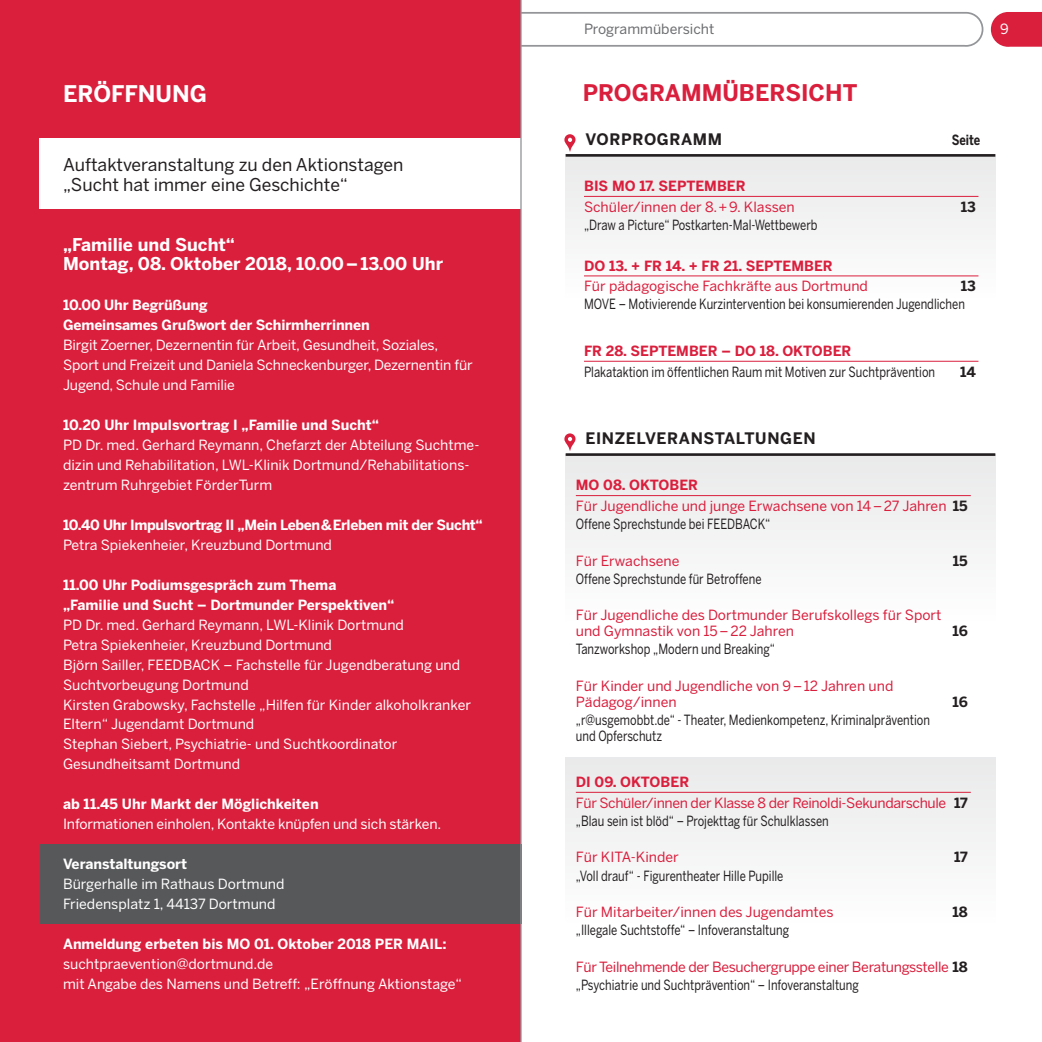
<style>
.page{position:relative;width:1042px;height:1042px;background:#fff}
.page>*{position:absolute;margin:0;border:0;box-sizing:border-box;transform-origin:0 0}
.t1{font:700 22.75px "Benton Sans";color:#da1f3d}
.t2{font:700 22.75px "Benton Sans";color:#fff}
.t3{font:17.5px/19.9px "Benton Sans";color:#231f20}
.t4{font:700 17.5px/19.9px "Benton Sans";color:#fff}
.t5{font:700 15.75px "Benton Sans";letter-spacing:.04em;color:#231f20}
.t6{font:14px/19.9px "Benton Sans";color:#fff}
.t7{font:14px/15.8px "Benton Sans";color:#231f20;scale:.8 1}
.t8{font:14px/15.8px "Benton Sans";color:#da1f3d}
.t9{font:700 14px/19.9px "Benton Sans";color:#fff}
.t10{font:14px/20.7px "Benton Sans";letter-spacing:-.025em;color:#da1f3d}
.t11{font:700 14px "Benton Sans";color:#da1f3d}
.t12{font:700 14px "Benton Sans";letter-spacing:-.025em;color:#fff}
.t13{font:14px "Benton Sans";color:#6c6d70}
.t14{font:700 14px "Benton Sans";color:#231f20}
.t15{font:700 14px "Benton Sans";color:#231f20;scale:.8 1}
.s1{font-weight:700}
.s2{font-weight:700;color:#231f20}
.s3{color:#231f20}
</style>
<div class="page">
<svg style="left:522px;top:13px;width:462px;height:34px"></svg>
<svg style="left:991px;top:12px;width:51px;height:35px;background:#dc304c"></svg>
<div style="left:566px;top:154px;width:429px;height:261px;background:linear-gradient(to bottom,#ededee,#fff)"></div>
<div style="left:566px;top:454px;width:429px;height:303px;background:linear-gradient(to bottom,#ededee,#fff)"></div>
<div style="left:566px;top:757px;width:429px;height:285px;background:linear-gradient(to bottom,#ececed,#fff)"></div>
<div style="left:0;top:0;width:521px;height:1042px;background:#da1f3d"></div>
<div style="left:40px;top:138px;width:481px;height:70px;background:#fff"></div>
<hr style="left:584px;top:196px;width:394px;height:1px;background:#da1f3d">
<hr style="left:584px;top:275px;width:394px;height:1px;background:#da1f3d">
<hr style="left:584px;top:361px;width:394px;height:1px;background:#da1f3d">
<hr style="left:566px;top:154px;width:429px;height:3px;background:#231f20">
<svg style="left:564px;top:134px;width:11px;height:18px"></svg>
<hr style="left:566px;top:453px;width:429px;height:3px;background:#231f20">
<svg style="left:564px;top:433px;width:11px;height:18px"></svg>
<hr style="left:576px;top:495px;width:395px;height:1px;background:#da1f3d">
<hr style="left:576px;top:792px;width:395px;height:1px;background:#da1f3d">
<div style="left:40px;top:844px;width:481px;height:80px;background:#57585a"></div>
<hr style="left:520px;top:0;width:2px;height:1042px;background:#939598">
<p class="t13" style="left:584px;top:21px;width:132px">Programmübersicht</p>
<h1 class="t2" style="left:63px;top:81px;width:146px">ERÖFFNUNG</h1>
<h1 class="t1" style="left:583px;top:79px;width:276px">PROGRAMMÜBERSICHT</h1>
<p class="t3" style="left:63px;top:154px;width:342px">Auftaktveranstaltung zu den Aktionstagen „Sucht hat immer eine Geschichte“</p>
<p class="t4" style="left:63px;top:234px;width:382px">„Familie und Sucht“<br>Montag, 08. Oktober 2018, 10.00–13.00 Uhr</p>
<p class="t9" style="left:63px;top:295px;width:308px">10.00 Uhr Begrüßung<br>Gemeinsames Grußwort der Schirmherrinnen</p>
<p class="t6" style="left:63px;top:335px;width:411px">Birgit Zoerner, Dezernentin für Arbeit, Gesundheit, Soziales,<br>Sport und Freizeit und Daniela Schneckenburger, Dezernentin für<br>Jugend, Schule und Familie</p>
<p class="t9" style="left:63px;top:415px;width:318px">10.20 Uhr Impulsvortrag I „Familie und Sucht“</p>
<p class="t6" style="left:63px;top:435px;width:418px">PD Dr. med. Gerhard Reymann, Chefarzt der Abteilung Suchtme&shy;dizin und Rehabilitation, LWL-Klinik Dortmund/Rehabilitations&shy;zentrum Ruhrgebiet FörderTurm</p>
<p class="t12" style="left:63px;top:516px;width:421px">10.40 Uhr Impulsvortrag II „Mein Leben&amp;Erleben mit der Sucht“</p>
<p class="t6" style="left:63px;top:534px;width:270px">Petra Spiekenheier, Kreuzbund Dortmund</p>
<p class="t9" style="left:63px;top:574px;width:333px">11.00 Uhr Podiumsgespräch zum Thema „Familie und Sucht – Dortmunder Perspektiven“</p>
<p class="t6" style="left:63px;top:614px;width:409px">PD Dr. med. Gerhard Reymann, LWL-Klinik Dortmund<br>Petra Spiekenheier, Kreuzbund Dortmund<br>Björn Sailler, FEEDBACK – Fachstelle für Jugendberatung und Suchtvorbeugung Dortmund<br>Kirsten Grabowsky, Fachstelle „Hilfen für Kinder alkoholkranker Eltern“ Jugendamt Dortmund<br>Stephan Siebert, Psychiatrie- und Suchtkoordinator Gesundheitsamt Dortmund</p>
<p class="t9" style="left:63px;top:794px;width:257px">ab 11.45 Uhr Markt der Möglichkeiten</p>
<p class="t6" style="left:63px;top:814px;width:380px">Informationen einholen, Kontakte knüpfen und sich stärken.</p>
<p class="t9" style="left:63px;top:854px;width:126px">Veranstaltungsort</p>
<p class="t6" style="left:63px;top:874px;width:223px">Bürgerhalle im Rathaus Dortmund<br>Friedensplatz 1, 44137 Dortmund</p>
<p class="t9" style="left:63px;top:933px;width:385px">Anmeldung erbeten bis MO 01. Oktober 2018 PER MAIL:</p>
<p class="t6" style="left:63px;top:953px;width:400px">suchtpraevention@dortmund.de<br>mit Angabe des Namens und Betreff: „Eröffnung Aktionstage“</p>
<p class="t5" style="left:585px;top:130px;width:138px">VORPROGRAMM</p>
<p class="t15" style="left:951px;top:132px;width:37px">Seite</p>
<p class="t11" style="left:584px;top:178px;width:163px">BIS MO 17. SEPTEMBER</p>
<p class="t8" style="left:584px;top:199px;width:212px">Schüler/innen der 8.+9. Klassen</p>
<p class="t14" style="left:961px;top:198px;width:17px">13</p>
<p class="t7" style="left:584px;top:217px;width:293px">„Draw a Picture“ Postkarten-Mal-Wettbewerb</p>
<p class="t11" style="left:584px;top:257px;width:250px">DO 13. + FR 14. + FR 21. SEPTEMBER</p>
<p class="t8" style="left:584px;top:278px;width:285px">Für pädagogische Fachkräfte aus Dortmund</p>
<p class="t14" style="left:961px;top:278px;width:17px">13</p>
<p class="t7" style="left:584px;top:296px;width:478px">MOVE – Motivierende Kurzintervention bei konsumierenden Jugendlichen</p>
<p class="t11" style="left:584px;top:342px;width:269px">FR 28. SEPTEMBER – DO 18. OKTOBER</p>
<p class="t7" style="left:584px;top:363px;width:440px">Plakataktion im öffentlichen Raum mit Motiven zur Suchtprävention</p>
<p class="t14" style="left:960px;top:363px;width:17px">14</p>
<p class="t5" style="left:585px;top:429px;width:232px">EINZELVERANSTALTUNGEN</p>
<p class="t8" style="left:576px;top:474px;width:393px;line-height:20.7px"><span class="s1">MO 08. OKTOBER<br></span>Für Jugendliche und junge Erwachsene von 14–27 Jahren <span class="s2">15</span></p>
<p class="t7" style="left:576px;top:516px;width:244px">Offene Sprechstunde bei FEEDBACK“</p>
<p class="t8" style="left:576px;top:552px;width:105px">Für Erwachsene</p>
<p class="t14" style="left:953px;top:552px;width:16px">15</p>
<p class="t7" style="left:576px;top:571px;width:234px">Offene Sprechstunde für Betroffene</p>
<p class="t8" style="left:576px;top:607px;width:367px">Für Jugendliche des Dortmunder Berufskollegs für Sport und Gymnastik von 15–22 Jahren</p>
<p class="t14" style="left:952px;top:622px;width:17px">16</p>
<p class="t7" style="left:576px;top:641px;width:251px">Tanzworkshop „Modern und Breaking“</p>
<p class="t8" style="left:576px;top:677px;width:319px">Für Kinder und Jugendliche von 9–12 Jahren und<br>Pädagog/innen</p>
<p class="t14" style="left:952px;top:693px;width:17px">16</p>
<p class="t7" style="left:576px;top:711px;width:444px">„r@usgemobbt.de“ - Theater, Medienkompetenz, Kriminalprävention und Opferschutz</p>
<p class="t10" style="left:576px;top:771px;width:393px"><span class="s1">DI 09. OKTOBER<br></span>Für Schüler/innen der Klasse 8 der Reinoldi-Sekundarschule <span class="s2">17</span></p>
<p class="t7" style="left:576px;top:813px;width:318px">„Blau sein ist blöd“ – Projekttag für Schulklassen</p>
<p class="t8" style="left:576px;top:849px;width:104px">Für KITA-Kinder</p>
<p class="t14" style="left:954px;top:849px;width:15px">17</p>
<p class="t7" style="left:576px;top:867px;width:261px">„Voll drauf“ - Figurentheater Hille Pupille</p>
<p class="t8" style="left:576px;top:904px;width:259px">Für Mitarbeiter/innen des Jugendamtes</p>
<p class="t14" style="left:952px;top:903px;width:17px">18</p>
<p class="t7" style="left:576px;top:922px;width:268px">„Illegale Suchtstoffe“ – Infoveranstaltung</p>
<p class="t10" style="left:576px;top:957px;width:393px;line-height:18.2px">Für Teilnehmende der Besuchergruppe einer Beratungsstelle <span class="s2">18 </span><span class="s3">„Psychiatrie und Suchtprävention“ – Infoveranstaltung</span></p>
<p class="t6" style="left:1000px;top:19px;width:10px">9</p>
</div>
